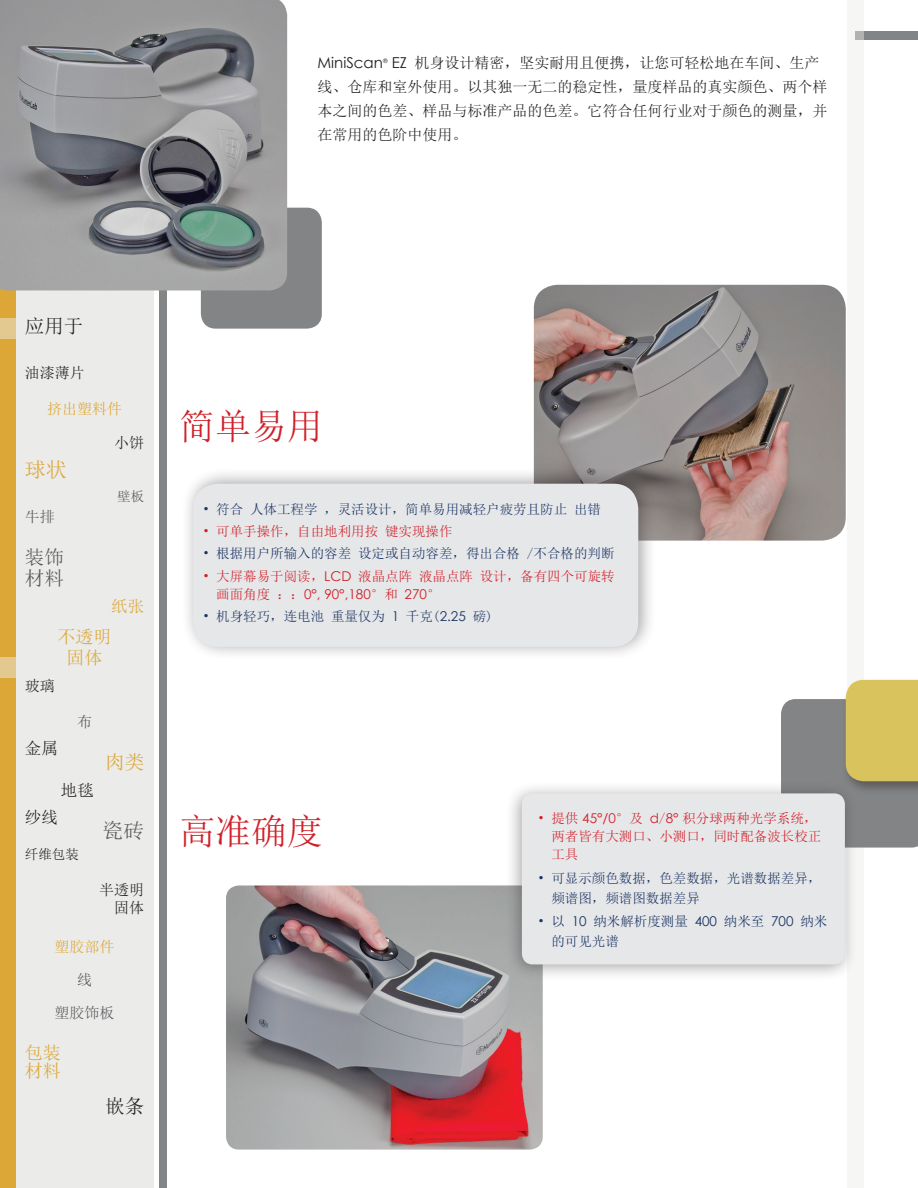
<style>
.page{position:relative;width:918px;height:1188px;background:#fff}
.page>*{position:absolute;margin:0;border:0;box-sizing:border-box;transform-origin:0 0}
.t1{font:36px "Sim Sun";color:#d02029}
.t2{font:21px "Sim Sun";color:#dca736}
.t3{font:21px "Sim Sun";color:#57585a}
.t4{font:19.5px "Sim Sun";color:#231f20}
.t5{font:19.5px "Sim Sun";color:#57585a}
.t6{font:19.5px "Sim Sun";color:#dca736}
.t7{font:18px "Sim Sun";color:#dca736}
.t8{font:16.5px "Sim Sun";color:#231f20}
.t9{font:16.5px "Sim Sun";color:#dca736}
.Body_1{font:15px/24px "Sim Sun";color:#231f20}
.t10{font:15px "Sim Sun";color:#dca736}
.t11{font:15px "Sim Sun";color:#57585a}
.Body_1-2{font:15px "Century Gothic";color:#231f20}
.t12{font:13.5px/19.5px "Sim Sun";color:#1b3463}
.t13{font:13.5px/18px "Sim Sun";color:#d02029}
.t14{font:13.5px "Sim Sun";color:#231f20}
.t15{font:13.5px "Sim Sun";color:#57585a}
.Body_1-3{font:6px "Century Gothic";color:#231f20}
.s1{font-family:"Century Gothic"}
</style>
<div class="page">
<div style="left:855px;top:32px;width:63px;height:8px;background:#838485"></div>
<div style="left:848px;top:0;width:16px;height:1188px;background:#f6f6f5"></div>
<div style="left:159px;top:0;width:7px;height:1188px;background:#838485"></div>
<div style="left:0;top:0;width:16px;height:1188px;background:#dca736"></div>
<div style="left:0;top:319px;width:153px;height:20px;background:#e3c88f"></div>
<div style="left:0;top:657px;width:153px;height:20px;background:#e3c88f"></div>
<img style="left:534px;top:285px;width:312px;height:256px">
<div style="left:841px;top:677px;width:77px;height:118px;background:#f6f6f5"></div>
<svg style="left:781px;top:680px;width:137px;height:168px"></svg>
<img style="left:226px;top:885px;width:317px;height:265px">
<div style="left:16px;top:0;width:138px;height:1188px;background:#ebebea"></div>
<div style="left:181px;top:467px;width:475px;height:194px;background:#231f20;opacity:.4"></div>
<div style="left:193px;top:484px;width:445px;height:163px;background:#e6e7e9;border-radius:25px"></div>
<div style="left:504px;top:781px;width:354px;height:201px;background:#231f20;opacity:.4"></div>
<div style="left:522px;top:793px;width:323px;height:171px;background:#e6e7e9;border-radius:11px"></div>
<div style="left:201px;top:208px;width:121px;height:121px;background:#838485;border-radius:15px"></div>
<img style="left:0;top:0;width:287px;height:290px">
<p class="Body_1" style="left:318px;top:50px;width:511px;text-indent:74px"><span class="s1">EZ</span> 机身设计精密，坚实耐用且便携，让您可轻松地在车间、生产线、仓库和室外使用。以其独一无二的稳定性，量度样品的真实颜色、两个样本之间的色差、样品与标准产品的色差。它符合任何行业对于颜色的测量，并在常用的色阶中使用。</p>
<p class="Body_1-2" style="left:318px;top:53px;width:67px">MiniScan</p>
<p class="Body_1-3" style="left:383px;top:57px;width:6px">®</p>
<p class="t4" style="left:25px;top:316px;width:60px">应用于</p>
<p class="Body_1" style="left:25px;top:360px;width:61px">油漆薄片</p>
<p class="t10" style="left:47px;top:401px;width:76px">挤出塑料件</p>
<p class="Body_1" style="left:114px;top:431px;width:31px">小饼</p>
<p class="t2" style="left:25px;top:459px;width:43px">球状</p>
<p class="t15" style="left:117px;top:489px;width:28px">壁板</p>
<p class="t11" style="left:25px;top:509px;width:31px">牛排</p>
<p class="t5" style="left:25px;top:547px;width:40px">装饰</p>
<p class="t5" style="left:25px;top:568px;width:40px">材料</p>
<p class="t9" style="left:111px;top:597px;width:34px">纸张</p>
<p class="t7" style="left:58px;top:628px;width:55px">不透明</p>
<p class="t7" style="left:67px;top:649px;width:37px">固体</p>
<p class="Body_1" style="left:25px;top:674px;width:31px">玻璃</p>
<p class="t11" style="left:77px;top:714px;width:16px">布</p>
<p class="t8" style="left:25px;top:740px;width:34px">金属</p>
<p class="t6" style="left:105px;top:752px;width:40px">肉类</p>
<p class="t8" style="left:61px;top:782px;width:34px">地毯</p>
<p class="t8" style="left:25px;top:809px;width:34px">纱线</p>
<p class="t3" style="left:102px;top:820px;width:43px">瓷砖</p>
<p class="t14" style="left:25px;top:847px;width:55px">纤维包装</p>
<p class="Body_1" style="left:99px;top:878px;width:46px">半透明</p>
<p class="Body_1" style="left:114px;top:896px;width:31px">固体</p>
<p class="t10" style="left:55px;top:939px;width:61px">塑胶部件</p>
<p class="t11" style="left:77px;top:972px;width:16px">线</p>
<p class="t11" style="left:55px;top:1005px;width:61px">塑胶饰板</p>
<p class="t7" style="left:25px;top:1043px;width:37px">包装</p>
<p class="t7" style="left:25px;top:1061px;width:37px">材料</p>
<p class="t4" style="left:105px;top:1096px;width:40px">嵌条</p>
<p class="t1" style="left:179px;top:409px;width:145px">简单易用</p>
<p class="t12" style="left:203px;top:499px;width:400px">• 符合 人体工程学 ，灵活设计，简单易用减轻户疲劳且防止 出错</p>
<p class="t13" style="left:203px;top:522px;width:251px">• 可单手操作，自由地利用按 键实现操作</p>
<p class="t12" style="left:203px;top:544px;width:413px">• 根据用户所输入的容差 设定或自动容差，得出合格 /不合格的判断</p>
<p class="t13" style="left:216px;top:567px;width:400px;text-indent:-14px">• 大屏幕易于阅读，<span class="s1">LCD</span> 液晶点阵 液晶点阵 设计，备有四个可旋转画面角度 ：：<span class="s1">0°, 90°,180</span>°和 <span class="s1">270</span>°</p>
<p class="t12" style="left:203px;top:606px;width:292px">• 机身轻巧，连电池 重量仅为 <span class="s1">1</span> 千克(<span class="s1">2.25</span> 磅)</p>
<p class="t1" style="left:179px;top:813px;width:145px">高准确度</p>
<p class="t13" style="left:551px;top:809px;width:271px;text-indent:-14px">• 提供 <span class="s1">45°/0</span>°及 <span class="s1">d</span>/<span class="s1">8°</span> 积分球两种光学系统，两者皆有大测口、小测口，同时配备波长校正工具</p>
<p class="t12" style="left:551px;top:869px;width:271px;text-indent:-14px">• 可显示颜色数据，色差数据，光谱数据差异，频谱图，频谱图数据差异</p>
<p class="t12" style="left:551px;top:912px;width:277px;text-indent:-14px">• 以 <span class="s1">10</span> 纳米解析度测量 <span class="s1">400</span> 纳米至 <span class="s1">700</span> 纳米的可见光谱</p>
</div>
